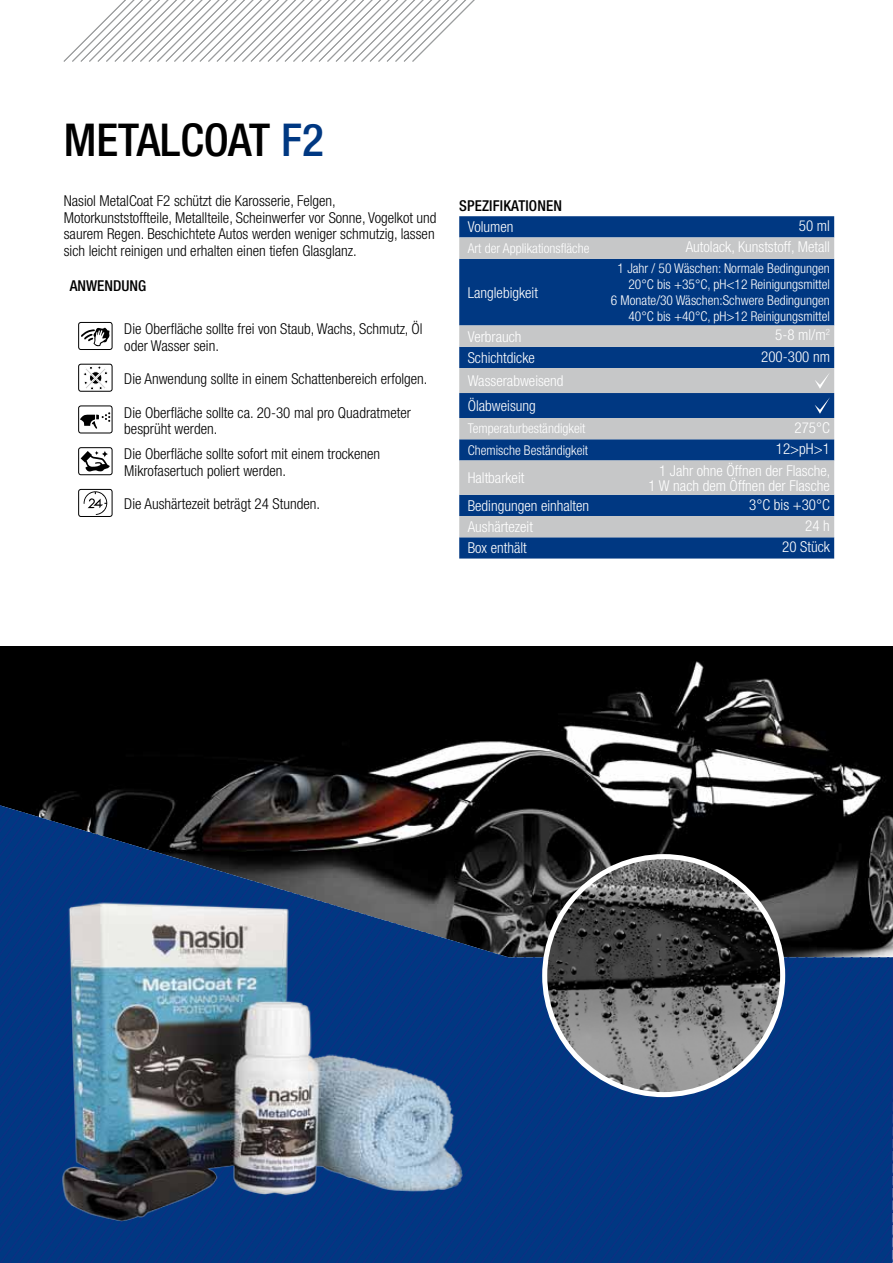
<style>
.page{position:relative;width:893px;height:1263px;background:#fff}
.page>*{position:absolute;margin:0;border:0;box-sizing:border-box;transform-origin:0 0}
.t1{font:500 condensed 45.3px "Helvetica Neue LT Pro";color:#000}
.t2{font:300 condensed 15px/16.5px "Helvetica Neue LT Pro";color:#000}
.t3{font:300 condensed 15px/24.9px "Helvetica Neue LT Pro";color:#fff}
.t4{font:500 condensed 15px "Helvetica Neue LT Pro";letter-spacing:.01em;color:#000}
.t5{font:300 condensed 13.5px/16.2px "Helvetica Neue LT Pro";color:#fff;text-align:right}
.s1{color:#003882}
</style>
<div class="page">
<img style="left:0;top:646px;width:893px;height:159px">
<svg style="left:63px;top:0;width:412px;height:62px"></svg>
<svg style="left:524px;top:805px;width:9px;height:458px;background:#0e3163"></svg>
<svg style="left:533px;top:805px;width:360px;height:458px;background:#153057"></svg>
<svg style="left:551px;top:811px;width:342px;height:452px;background:#112036"></svg>
<svg style="left:560px;top:823px;width:333px;height:440px;background:#152843"></svg>
<svg style="left:624px;top:910px;width:269px;height:353px;background:#223c62"></svg>
<svg style="left:642px;top:935px;width:251px;height:328px;background:#062149"></svg>
<svg style="left:651px;top:947px;width:242px;height:316px;background:#23416f"></svg>
<svg style="left:660px;top:959px;width:233px;height:304px;background:#043783"></svg>
<svg style="left:508px;top:805px;width:9px;height:458px;background:#17396c"></svg>
<svg style="left:483px;top:805px;width:25px;height:458px;background:#0f3266"></svg>
<svg style="left:0;top:805px;width:346px;height:456px;background:#033680"></svg>
<svg style="left:0;top:805px;width:319px;height:407px;background:#063273"></svg>
<img style="left:32px;top:812px;width:446px;height:421px">
<img style="left:545px;top:857px;width:238px;height:237px;border-radius:119px">
<div style="left:542px;top:854px;width:243px;height:243px;border:5px solid #fff;border-radius:50%"></div>
<svg style="left:81px;top:327px;width:29px;height:20px"></svg>
<div style="left:78px;top:322px;width:34px;height:28px;border:1px solid #000;border-radius:2px"></div>
<svg style="left:84px;top:366px;width:24px;height:23px"></svg>
<div style="left:78px;top:364px;width:34px;height:27px;border:1px solid #000;border-radius:2px"></div>
<svg style="left:80px;top:412px;width:30px;height:17px"></svg>
<div style="left:78px;top:406px;width:34px;height:27px;border:1px solid #000;border-radius:2px"></div>
<svg style="left:81px;top:451px;width:29px;height:21px"></svg>
<div style="left:78px;top:447px;width:34px;height:28px;border:1px solid #000;border-radius:2px"></div>
<svg style="left:84px;top:491px;width:23px;height:24px"></svg>
<div style="left:78px;top:489px;width:34px;height:28px;border:1px solid #000;border-radius:2px"></div>
<div style="left:459px;top:216px;width:375px;height:342px;background:#003882"></div>
<svg style="left:459px;top:237px;width:375px;height:300px;background:#607da4"></svg>
<svg style="left:815px;top:372px;width:15px;height:17px"></svg>
<svg style="left:815px;top:397px;width:15px;height:17px"></svg>
<h1 class="t1" style="left:64px;top:113px;width:262px">METALCOAT <span class="s1">F2</span></h1>
<p class="t2" style="left:64px;top:193px;width:374px">Nasiol MetalCoat F2 schützt die Karosserie, Felgen, Motorkunststoffteile, Metallteile, Scheinwerfer vor Sonne, Vogelkot und saurem Regen. Beschichtete Autos werden weniger schmutzig, lassen sich leicht reinigen und erhalten einen tiefen Glasglanz.</p>
<p class="t4" style="left:459px;top:197px;width:104px">SPEZIFIKATIONEN</p>
<p class="t3" style="left:468px;top:214px;width:47px">Volumen</p>
<p class="t3" style="left:799px;top:213px;width:33px">50 ml</p>
<p class="t5" style="left:468px;top:240px;width:123px">Art der Applikationsfläche</p>
<p class="t3" style="left:686px;top:235px;width:146px">Autolack, Kunststoff, Metall</p>
<p class="t3" style="left:468px;top:280px;width:72px">Langlebigkeit</p>
<p class="t5" style="left:611px;top:260px;width:221px">1 Jahr / 50 Wäschen: Normale Bedingungen 20°C bis +35°C, pH&lt;12 Reinigungsmittel<br>6 Monate/30 Wäschen:Schwere Bedingungen 40°C bis +40°C, pH&gt;12 Reinigungsmittel</p>
<p class="t4" style="left:70px;top:277px;width:78px">ANWENDUNG</p>
<p class="t2" style="left:124px;top:320px;width:300px">Die Oberfläche sollte frei von Staub, Wachs, Schmutz, Öl oder Wasser sein.</p>
<p class="t2" style="left:124px;top:370px;width:305px">Die Anwendung sollte in einem Schattenbereich erfolgen.</p>
<p class="t2" style="left:124px;top:404px;width:288px">Die Oberfläche sollte ca. 20-30 mal pro Quadratmeter besprüht werden.</p>
<p class="t2" style="left:124px;top:446px;width:257px">Die Oberfläche sollte sofort mit einem trockenen<br>Mikrofasertuch poliert werden.</p>
<p class="t2" style="left:124px;top:496px;width:197px">Die Aushärtezeit beträgt 24 Stunden.</p>
<p class="t3" style="left:468px;top:324px;width:55px">Verbrauch</p>
<p class="t3" style="left:775px;top:323px;width:56px">5-8 ml/m<sup>2</sup></p>
<p class="t3" style="left:468px;top:345px;width:69px">Schichtdicke</p>
<p class="t3" style="left:761px;top:344px;width:70px">200-300 nm</p>
<p class="t3" style="left:468px;top:368px;width:97px">Wasserabweisend<br>Ölabweisung</p>
<p class="t5" style="left:468px;top:420px;width:119px">Temperaturbeständigkeit</p>
<p class="t3" style="left:794px;top:415px;width:37px">275°C</p>
<p class="t5" style="left:468px;top:442px;width:122px">Chemische Beständigkeit</p>
<p class="t3" style="left:776px;top:436px;width:56px">12&gt;pH&gt;1</p>
<p class="t3" style="left:468px;top:465px;width:58px">Haltbarkeit</p>
<p class="t3" style="left:649px;top:463px;width:183px;line-height:15px;text-align:right">1 Jahr ohne Öffnen der Flasche,<br>1 W nach dem Öffnen der Flasche</p>
<p class="t3" style="left:468px;top:493px;width:123px">Bedingungen einhalten</p>
<p class="t3" style="left:749px;top:492px;width:82px">3°C bis +30°C</p>
<p class="t3" style="left:468px;top:514px;width:67px">Aushärtezeit</p>
<p class="t3" style="left:805px;top:513px;width:26px">24 h</p>
<p class="t3" style="left:468px;top:535px;width:61px">Box enthält</p>
<p class="t3" style="left:782px;top:534px;width:49px">20 Stück</p>
</div>
